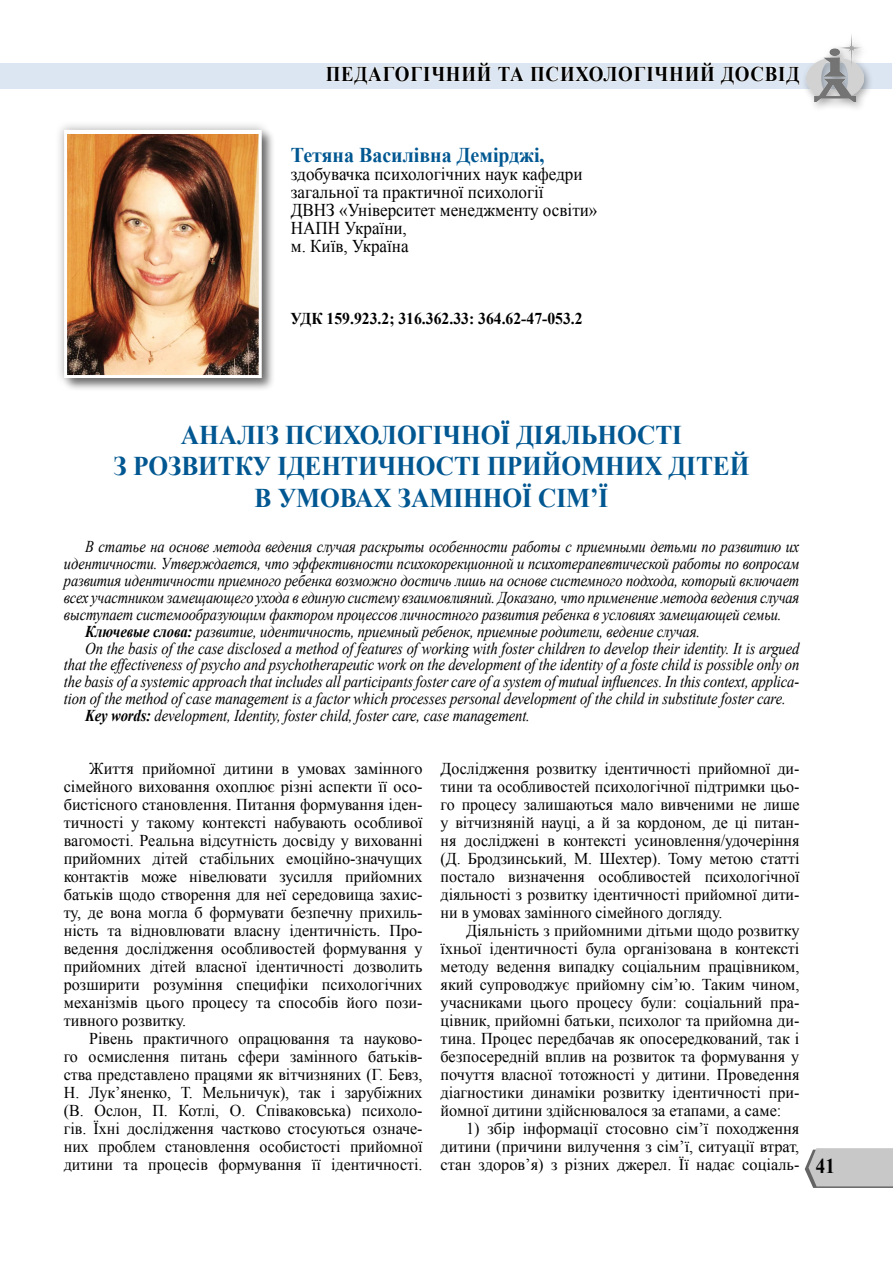
<style>
.page{position:relative;width:893px;height:1263px;background:#fff}
.page>*{position:absolute;margin:0;border:0;box-sizing:border-box;transform-origin:0 0}
.t1{font:700 27px/31.5px "Times New Roman";letter-spacing:-.005em;color:#005791;text-align:center;scale:.94 1}
.t2{font:700 21px "Times New Roman";letter-spacing:.04em;color:#000;scale:.9 1}
.t3{font:700 21px "Times New Roman";color:#005791;scale:.95 1}
.t4{font:18px/18px "Times New Roman";color:#000;scale:.95 1}
.t5{font:16.5px/18px "Times New Roman";color:#000;text-align:justify}
.t6{font:italic 16.5px "Times New Roman";letter-spacing:-.01em;color:#000;scale:.89 1}
.t7{font:italic 16.5px "Times New Roman";letter-spacing:-.01em;color:#000;scale:.88 1}
.t8{font:700 16.5px "Times New Roman";color:#000;scale:.95 1}
.s1{font-weight:700}
</style>
<div class="page">
<div style="left:0;top:63px;width:891px;height:26px;background:#dce6f2"></div>
<svg style="left:805px;top:1148px;width:88px;height:40px;background:#c3c3c3"></svg>
<div style="left:800px;top:31px;width:73px;height:82px;background:#000;opacity:.37"></div>
<img style="left:807px;top:32px;width:57px;height:69px">
<svg style="left:325px;top:63px;width:167px;height:22px"></svg>
<svg style="left:498px;top:66px;width:26px;height:15px"></svg>
<svg style="left:530px;top:63px;width:270px;height:22px"></svg>
<div style="left:62px;top:128px;width:214px;height:264px;background:#000;opacity:.5"></div>
<div style="left:54px;top:120px;width:218px;height:267px;background:#000;opacity:.3"></div>
<img style="left:68px;top:134px;width:190px;height:240px">
<div style="left:64px;top:130px;width:198px;height:248px;border:3px solid #fff"></div>
<p class="t2" style="left:326px;top:59px;width:34px">Педагогічний</p>
<p class="t2" style="left:498px;top:59px;width:54px">та пси</p>
<p class="t2" style="left:575px;top:59px;width:32px">хологічний</p>
<p class="t2" style="left:721px;top:59px;width:89px">ДОСВІД</p>
<p class="t3" style="left:291px;top:140px;width:269px">Тетяна Василівна Демірджі,</p>
<p class="t4" style="left:291px;top:165px;width:324px">здобувачка психологічних наук кафедри загальної та практичної психології<br>ДВНЗ «Університет менеджменту освіти»<br>НАПН України,<br>м. Київ, Україна</p>
<p class="t8" style="left:291px;top:307px;width:309px">УДК 159.923.2; 316.362.33: 364.62-47-053.2</p>
<h1 class="t1" style="left:114px;top:418px;width:678px">АНАЛІЗ ПСИХОЛОГІЧНОЇ ДІЯЛЬНОСТІ<br>З РОЗВИТКУ ІДЕНТИЧНОСТІ ПРИЙОМНИХ ДІТЕЙ<br>В УМОВАХ ЗАМІННОЇ СІМ’Ї</h1>
<p class="t7" style="left:85px;top:535px;width:813px">В статье на основе метода ведения случая раскрыты особенности работы с приемными детьми по развитию их</p>
<p class="t7" style="left:64px;top:552px;width:837px">идентичности. Утверждается, что эффективности психокорекционной и психотерапевтической работы по вопросам</p>
<p class="t7" style="left:64px;top:569px;width:837px">развития идентичности приемного ребенка возможно достичь лишь на основе системного подхода, который включает</p>
<p class="t7" style="left:64px;top:586px;width:837px">всех участником замещающего ухода в единую систему взаимовлияний. Доказано, что применение метода ведения случая</p>
<p class="t7" style="left:64px;top:603px;width:817px">выступает системообразующим фактором процессов личностного развития ребенка в условиях замещающей семьи.</p>
<p class="t6" style="left:85px;top:620px;width:692px"><span class="s1">Ключевые слова:</span> развитие, идентичность, приемный ребенок, приемные родители, ведение случая.</p>
<p class="t6" style="left:85px;top:637px;width:804px">On the basis of the case disclosed a method of features of working with foster children to develop their identity. It is argued</p>
<p class="t6" style="left:64px;top:654px;width:828px">that the effectiveness of psycho and psychotherapeutic work on the development of the identity of a foste child is possible only on</p>
<p class="t6" style="left:64px;top:670px;width:828px">the basis of a systemic approach that includes all participants foster care of a system of mutual influences. In this context, applica-</p>
<p class="t6" style="left:64px;top:687px;width:812px">tion of the method of case management is a factor which processes personal development of the child in substitute foster care.</p>
<p class="t6" style="left:85px;top:704px;width:501px"><span class="s1">Key words:</span> development, Identity, foster child, foster саre, case management.</p>
<p class="t5" style="left:64px;top:759px;width:360px;text-indent:26px">Життя прийомної дитини в умовах замінного сімейного виховання охоплює різні аспекти її осо&shy;бистісного становлення. Питання формування іден&shy;тичності у такому контексті набувають особливої вагомості. Реальна відсутність досвіду у вихованні прийомних дітей стабільних емоційно-значущих контактів може нівелювати зусилля прийомних батьків щодо створення для неї середовища захис&shy;ту, де вона могла б формувати безпечну прихиль&shy;ність та відновлювати власну ідентичність. Про&shy;ведення дослідження особливостей формування у прийомних дітей власної ідентичності дозволить розширити розуміння специфіки психологічних механізмів цього процесу та способів його пози&shy;тивного розвитку.</p>
<p class="t5" style="left:64px;top:1029px;width:360px;text-indent:26px">Рівень практичного опрацювання та науково&shy;го осмислення питань сфери замінного батьків&shy;ства представлено працями як вітчизняних (Г. Бевз, Н. Лук’яненко, Т. Мельничук), так і зарубіжних (В. Ослон, П. Котлі, О. Співаковська) психоло&shy;гів. Їхні дослідження частково стосуються означе&shy;них проблем становлення особистості прийомної дитини та процесів формування її ідентичності.</p>
<p class="t5" style="left:441px;top:759px;width:360px">Дослідження розвитку ідентичності прийомної ди&shy;тини та особливостей психологічної підтримки цьо&shy;го процесу залишаються мало вивченими не лише у вітчизняній науці, а й за кордоном, де ці питан&shy;ня досліджені в контексті усиновлення/удочеріння (Д. Бродзинський, М. Шехтер). Тому метою статті постало визначення особливостей психологічної діяльності з розвитку ідентичності прийомної дити&shy;ни в умовах замінного сімейного догляду.</p>
<p class="t5" style="left:441px;top:921px;width:360px;text-indent:26px">Діяльність з прийомними дітьми щодо розвитку їхньої ідентичності була організована в контексті методу ведення випадку соціальним працівником, який супроводжує прийомну сім’ю. Таким чином, учасниками цього процесу були: соціальний пра&shy;цівник, прийомні батьки, психолог та прийомна ди&shy;тина. Процес передбачав як опосередкований, так і безпосередній вплив на розвиток та формування у почуття власної тотожності у дитини. Проведення діагностики динаміки розвитку ідентичності при&shy;йомної дитини здійснювалося за етапами, а саме:</p>
<p class="t5" style="left:441px;top:1119px;width:360px;text-indent:26px">1) збір інформації стосовно сім’ї походження дитини (причини вилучення з сім’ї, ситуації втрат, стан здоров’я) з різних джерел. Її надає соціаль-</p>
<p class="t2" style="left:816px;top:1151px;width:23px">41</p>
</div>
